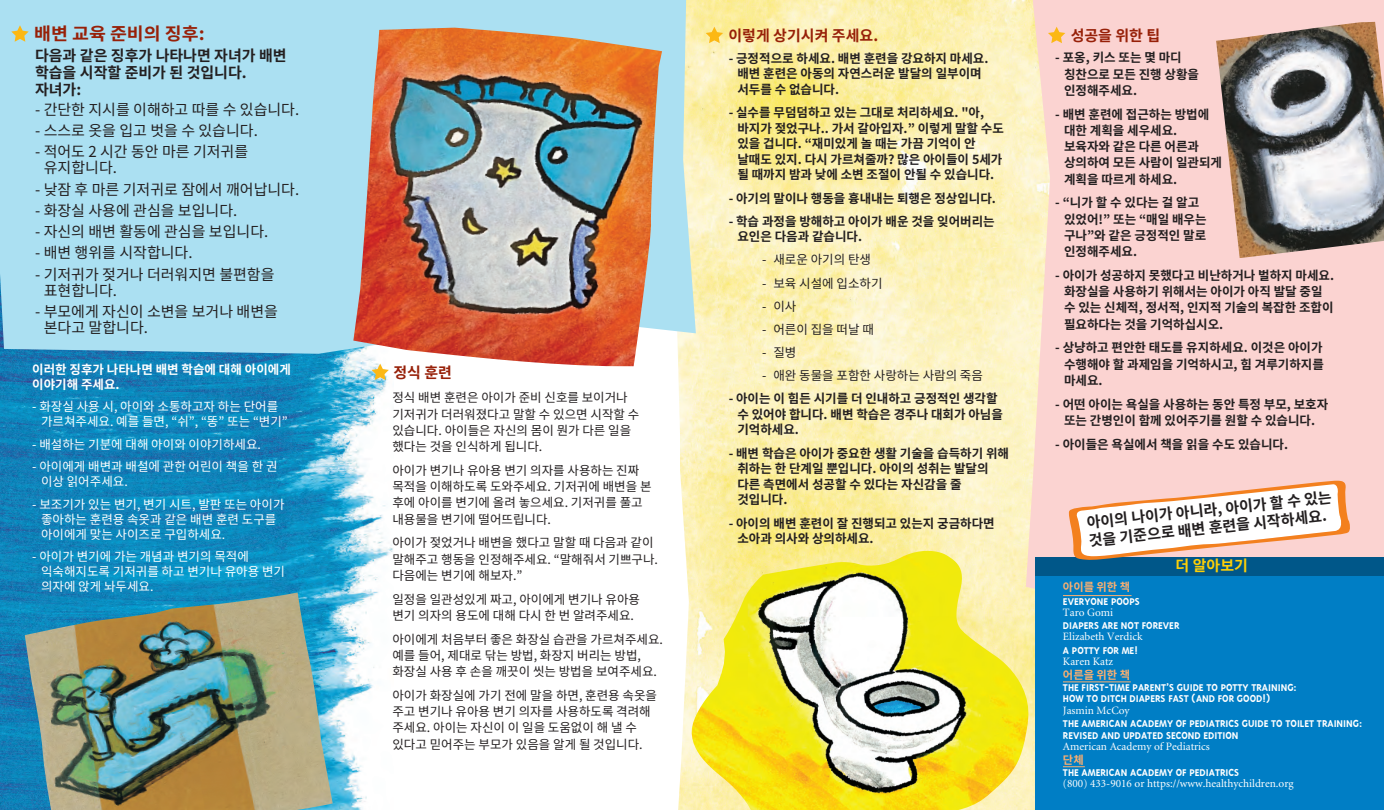
<style>
.page{position:relative;width:1384px;height:810px;background:#fff}
.page>*{position:absolute;margin:0;border:0;box-sizing:border-box;transform-origin:0 0}
.t1{font:700 17.5px "Noto Sans CJ Kkr";color:#972008;scale:1.05 1}
.t2{font:15px/16.2px "Noto Sans CJ Kkr";color:#231f20}
.t3{font:700 15px/17.1px "Noto Sans CJ Kkr";color:#231f20}
.t4{font:700 15px "Noto Sans CJ Kkr";color:#972008}
.t5{font:700 15px "Noto Sans CJ Kkr";color:#fed006}
.t6{font:700 12.5px/16.2px "Noto Sans CJ Kkr";color:#231f20}
.t7{font:12.5px/16.2px "Noto Sans CJ Kkr";color:#231f20}
.t8{font:12.5px/15px "Noto Sans CJ Kkr";color:#fff}
.t9{font:700 12.5px/15px "Noto Sans CJ Kkr";color:#fff}
.t10{font:700 11.25px/11.2px "Triplex";color:#fff}
.t11{font:11.25px "Minion";color:#fff}
.t12{font:700 11.25px "Noto Sans CJ Kkr";color:#faaf71}
</style>
<div class="page">
<img style="left:678px;top:0;width:357px;height:810px">
<div style="left:1026px;top:0;width:358px;height:666px;background:#fbd3d1"></div>
<img style="left:0;top:354px;width:393px;height:456px">
<div style="left:0;top:0;width:696px;height:354px;background:#abe0f2"></div>
<img style="left:353px;top:28px;width:309px;height:338px">
<img style="left:692px;top:551px;width:336px;height:259px">
<img style="left:25px;top:593px;width:308px;height:217px">
<img style="left:1216px;top:22px;width:168px;height:236px">
<div style="left:1035px;top:558px;width:349px;height:252px;background:#007ec5"></div>
<div style="left:1035px;top:558px;width:349px;height:18px;background:#005789"></div>
<svg style="left:11px;top:25px;width:18px;height:17px"></svg>
<svg style="left:371px;top:364px;width:18px;height:16px"></svg>
<svg style="left:706px;top:27px;width:17px;height:16px"></svg>
<svg style="left:1048px;top:27px;width:17px;height:16px"></svg>
<img style="left:1068px;top:481px;width:283px;height:79px">
<hr style="left:1063px;top:595px;width:68px;height:1px;background:#faaf71">
<hr style="left:1063px;top:681px;width:68px;height:1px;background:#faaf71">
<svg style="left:1063px;top:766px;width:22px;height:1px"></svg>
<h1 class="t1" style="left:34px;top:24px;width:164px">배변 교육 준비의 징후:</h1>
<p class="t3" style="left:35px;top:47px;width:253px">다음과 같은 징후가 나타나면 자녀가 배변 학습을 시작할 준비가 된 것입니다. 자녀가:</p>
<p class="t2" style="left:35px;top:101px;width:266px">- 간단한 지시를 이해하고 따를 수 있습니다.</p>
<p class="t2" style="left:35px;top:123px;width:224px">- 스스로 옷을 입고 벗을 수 있습니다.</p>
<p class="t2" style="left:44px;top:144px;width:206px;text-indent:-9px">- 적어도 2 시간 동안 마른 기저귀를 유지합니다.</p>
<p class="t2" style="left:35px;top:181px;width:266px">- 낮잠 후 마른 기저귀로 잠에서 깨어납니다.</p>
<p class="t2" style="left:35px;top:203px;width:204px">- 화장실 사용에 관심을 보입니다.</p>
<p class="t2" style="left:35px;top:224px;width:235px">- 자신의 배변 활동에 관심을 보입니다.</p>
<p class="t2" style="left:35px;top:245px;width:159px">- 배변 행위를 시작합니다.</p>
<p class="t2" style="left:44px;top:266px;width:232px;text-indent:-9px">- 기저귀가 젖거나 더러워지면 불편함을 표현합니다.</p>
<p class="t2" style="left:44px;top:304px;width:236px;text-indent:-9px">- 부모에게 자신이 소변을 보거나 배변을 본다고 말합니다.</p>
<p class="t9" style="left:32px;top:362px;width:260px">이러한 징후가 나타나면 배변 학습에 대해 아이에게 이야기해 주세요.</p>
<p class="t8" style="left:41px;top:400px;width:248px;text-indent:-9px">- 화장실 사용 시, 아이와 소통하고자 하는 단어를 가르쳐주세요. 예를 들면, “쉬”, “똥” 또는 “변기”</p>
<p class="t8" style="left:32px;top:437px;width:230px">- 배설하는 기분에 대해 아이와 이야기하세요.</p>
<p class="t8" style="left:41px;top:460px;width:238px;text-indent:-9px">- 아이에게 배변과 배설에 관한 어린이 책을 한 권 이상 읽어주세요.</p>
<p class="t8" style="left:41px;top:497px;width:245px;text-indent:-9px">- 보조기가 있는 변기, 변기 시트, 발판 또는 아이가 좋아하는 훈련용 속옷과 같은 배변 훈련 도구를 아이에게 맞는 사이즈로 구입하세요.</p>
<p class="t8" style="left:41px;top:550px;width:246px;text-indent:-9px">- 아이가 변기에 가는 개념과 변기의 목적에 익숙해지도록 기저귀를 하고 변기나 유아용 변기 의자에 앉게 놔두세요.</p>
<p class="t4" style="left:393px;top:364px;width:60px">정식 훈련</p>
<p class="t7" style="left:392px;top:390px;width:248px">정식 배변 훈련은 아이가 준비 신호를 보이거나 기저귀가 더러워졌다고 말할 수 있으면 시작할 수 있습니다. 아이들은 자신의 몸이 뭔가 다른 일을 했다는 것을 인식하게 됩니다.</p>
<p class="t7" style="left:392px;top:463px;width:260px">아이가 변기나 유아용 변기 의자를 사용하는 진짜 목적을 이해하도록 도와주세요. 기저귀에 배변을 본 후에 아이를 변기에 올려 놓으세요. 기저귀를 풀고 내용물을 변기에 떨어뜨립니다.</p>
<p class="t7" style="left:392px;top:535px;width:267px">아이가 젖었거나 배변을 했다고 말할 때 다음과 같이 말해주고 행동을 인정해주세요. “말해줘서 기쁘구나. 다음에는 변기에 해보자.”</p>
<p class="t7" style="left:392px;top:591px;width:249px">일정을 일관성있게 짜고, 아이에게 변기나 유아용 변기 의자의 용도에 대해 다시 한 번 알려주세요.</p>
<p class="t7" style="left:392px;top:631px;width:272px">아이에게 처음부터 좋은 화장실 습관을 가르쳐주세요. 예를 들어, 제대로 닦는 방법, 화장지 버리는 방법, 화장실 사용 후 손을 깨끗이 씻는 방법을 보여주세요.</p>
<p class="t7" style="left:392px;top:688px;width:266px">아이가 화장실에 가기 전에 말을 하면, 훈련용 속옷을 주고 변기나 유아용 변기 의자를 사용하도록 격려해 주세요. 아이는 자신이 이 일을 도움없이 해 낼 수 있다고 믿어주는 부모가 있음을 알게 될 것입니다.</p>
<p class="t4" style="left:728px;top:27px;width:151px">이렇게 상기시켜 주세요.</p>
<p class="t4" style="left:1071px;top:27px;width:91px">성공을 위한 팁</p>
<p class="t6" style="left:737px;top:50px;width:253px;line-height:15.6px;text-indent:-9px">- 긍정적으로 하세요. 배변 훈련을 강요하지 마세요. 배변 훈련은 아동의 자연스러운 발달의 일부이며 서두를 수 없습니다.</p>
<p class="t6" style="left:737px;top:105px;width:268px;line-height:15.6px;text-indent:-9px">- 실수를 무덤덤하고 있는 그대로 처리하세요. "아, 바지가 젖었구나.. 가서 갈아입자.” 이렇게 말할 수도 있을 겁니다. “재미있게 놀 때는 가끔 기억이 안 날때도 있지. 다시 가르쳐줄까? 많은 아이들이 5세가 될 때까지 밤과 낮에 소변 조절이 안될 수 있습니다.</p>
<p class="t6" style="left:729px;top:190px;width:269px">- 아기의 말이나 행동을 흉내내는 퇴행은 정상입니다.</p>
<p class="t6" style="left:737px;top:214px;width:259px;line-height:15.6px;text-indent:-9px">- 학습 과정을 방해하고 아이가 배운 것을 잊어버리는 요인은 다음과 같습니다.</p>
<p class="t7" style="left:762px;top:252px;width:110px">- 새로운 아기의 탄생</p>
<p class="t7" style="left:762px;top:275px;width:122px">- 보육 시설에 입소하기</p>
<p class="t7" style="left:762px;top:298px;width:36px">- 이사</p>
<p class="t7" style="left:762px;top:321px;width:113px">- 어른이 집을 떠날 때</p>
<p class="t7" style="left:762px;top:345px;width:36px">- 질병</p>
<p class="t7" style="left:762px;top:368px;width:222px">- 애완 동물을 포함한 사랑하는 사람의 죽음</p>
<p class="t6" style="left:737px;top:391px;width:267px;line-height:15.6px;text-indent:-9px">- 아이는 이 힘든 시기를 더 인내하고 긍정적인 생각할 수 있어야 합니다. 배변 학습은 경주나 대회가 아님을 기억하세요.</p>
<p class="t6" style="left:737px;top:445px;width:273px;line-height:15.6px;text-indent:-9px">- 배변 학습은 아이가 중요한 생활 기술을 습득하기 위해 취하는 한 단계일 뿐입니다. 아이의 성취는 발달의 다른 측면에서 성공할 수 있다는 자신감을 줄 것입니다.</p>
<p class="t6" style="left:737px;top:515px;width:259px;line-height:15.6px;text-indent:-9px">- 아이의 배변 훈련이 잘 진행되고 있는지 궁금하다면 소아과 의사와 상의하세요.</p>
<p class="t6" style="left:1064px;top:50px;width:137px;text-indent:-9px">- 포옹, 키스 또는 몇 마디 칭찬으로 모든 진행 상황을 인정해주세요.</p>
<p class="t6" style="left:1064px;top:106px;width:160px;text-indent:-9px">- 배변 훈련에 접근하는 방법에 대한 계획을 세우세요. 보육자와 같은 다른 어른과 상의하여 모든 사람이 일관되게 계획을 따르게 하세요.</p>
<p class="t6" style="left:1064px;top:195px;width:144px;text-indent:-9px">- “니가 할 수 있다는 걸 알고 있었어!” 또는 “매일 배우는 구나”와 같은 긍정적인 말로 인정해주세요.</p>
<p class="t6" style="left:1064px;top:267px;width:271px;text-indent:-9px">- 아이가 성공하지 못했다고 비난하거나 벌하지 마세요. 화장실을 사용하기 위해서는 아이가 아직 발달 중일 수 있는 신체적, 정서적, 인지적 기술의 복잡한 조합이 필요하다는 것을 기억하십시오.</p>
<p class="t6" style="left:1064px;top:340px;width:261px;text-align:justify;text-indent:-9px">- 상냥하고 편안한 태도를 유지하세요. 이것은 아이가 수행해야 할 과제임을 기억하시고, 힘 겨루기하지를 마세요.</p>
<p class="t6" style="left:1055px;top:396px;width:274px;text-align:center">- 어떤 아이는 욕실을 사용하는 동안 특정 부모, 보호자 또는 간병인이 함께 있어주기를 원할 수 있습니다.</p>
<p class="t6" style="left:1055px;top:436px;width:234px">- 아이들은 욕실에서 책을 읽을 수도 있습니다.</p>
<p class="t3" style="left:1086px;top:514px;width:248px;line-height:18px;rotate:-6deg">아이의 나이가 아니라, 아이가 할 수 있는 것을 기준으로 배변 훈련을 시작하세요.</p>
<p class="t12" style="left:1063px;top:581px;width:69px">아이를 위한 책</p>
<p class="t10" style="left:1063px;top:596px;width:78px">EVERYONE POOPS</p>
<p class="t11" style="left:1063px;top:607px;width:52px">Taro Gomi</p>
<p class="t10" style="left:1063px;top:620px;width:118px">DIAPERS ARE NOT FOREVER</p>
<p class="t11" style="left:1063px;top:631px;width:81px">Elizabeth Verdick</p>
<p class="t10" style="left:1063px;top:645px;width:77px">A POTTY FOR ME!</p>
<p class="t11" style="left:1063px;top:656px;width:52px">Karen Katz</p>
<p class="t12" style="left:1063px;top:668px;width:69px">어른을 위한 책</p>
<p class="t10" style="left:1063px;top:682px;width:235px">THE FIRST-TIME PARENT’S GUIDE TO POTTY TRAINING:<br>HOW TO DITCH DIAPERS FAST (AND FOR GOOD!)</p>
<p class="t11" style="left:1063px;top:705px;width:68px">Jasmin McCoy</p>
<p class="t10" style="left:1063px;top:718px;width:301px">THE AMERICAN ACADEMY OF PEDIATRICS GUIDE TO TOILET TRAINING:<br>REVISED AND UPDATED SECOND EDITION</p>
<p class="t11" style="left:1063px;top:741px;width:148px">American Academy of Pediatrics</p>
<p class="t12" style="left:1063px;top:753px;width:22px">단체</p>
<p class="t10" style="left:1063px;top:767px;width:178px">THE AMERICAN ACADEMY OF PEDIATRICS</p>
<p class="t11" style="left:1063px;top:778px;width:232px">(800) 433-9016 or https://www.healthychildren.org</p>
<p class="t5" style="left:1175px;top:557px;width:74px">더 알아보기</p>
</div>
